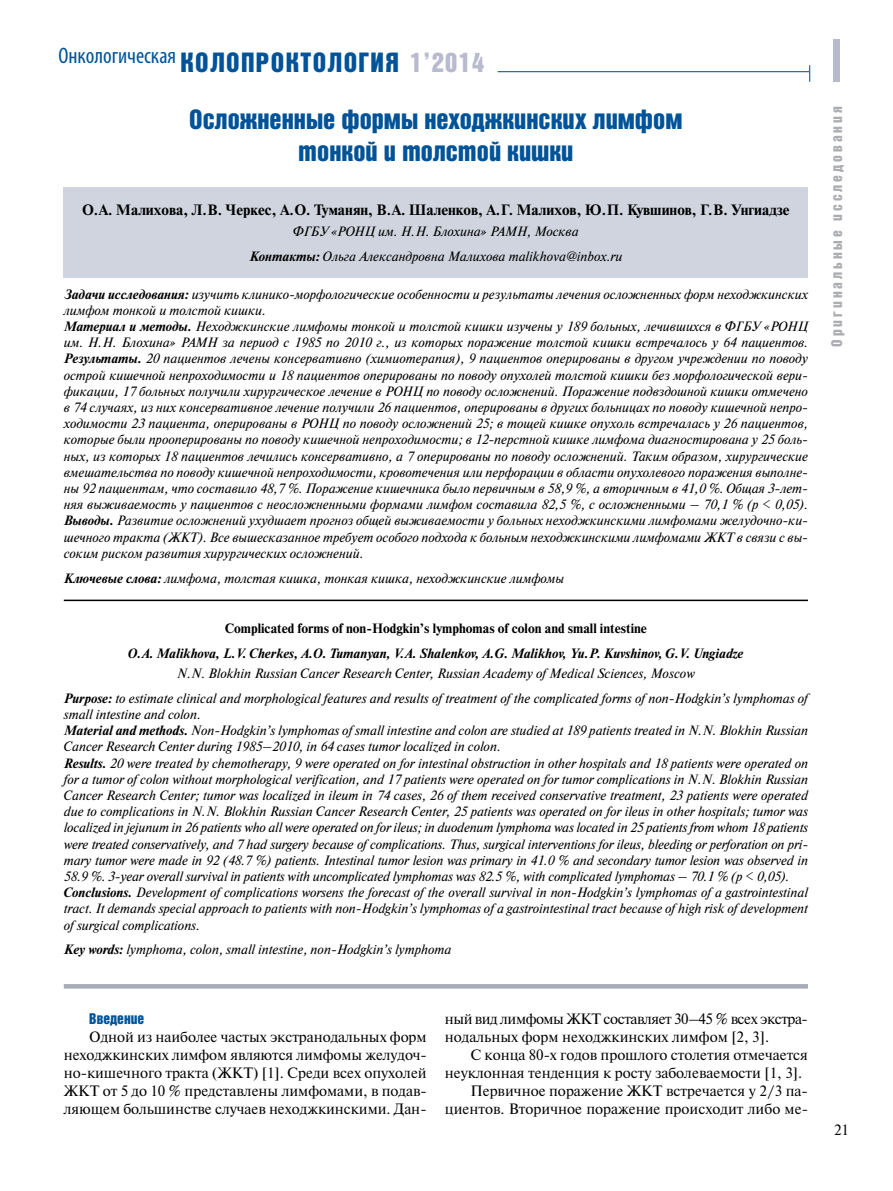
<style>
.page{position:relative;width:893px;height:1191px;background:#fff}
.page>*{position:absolute;margin:0;border:0;box-sizing:border-box;transform-origin:0 0}
.t1{font:27px/32.4px "Bastion Kontrast Alt C";color:#005398;text-align:center}
.t2{font:27px "Bastion Kontrast Alt C";letter-spacing:.05em;color:#005398}
.t3{font:condensed 22.5px "Myriad Pro";color:#005398}
.t4{font:15px/18px "Newton C";color:#000;text-align:justify}
.t5{font:700 15px "Newton C";color:#000}
.t6{font:15px/18px "Newton C";letter-spacing:-.03em;color:#000}
.t7{font:15px "Bastion Kontrast Alt C";letter-spacing:.2em;color:#abadb1}
.t8{font:15px "Bastion Kontrast Alt C";color:#005398}
.t9{font:italic 13.5px/16.2px "Newton C";color:#000;text-align:center}
.t10{font:italic 700 13.5px "Newton C";color:#000}
.t11{font:700 13.5px "Newton C";color:#000}
.s1{color:#b8bacd}
.s2{font-weight:700}
</style>
<div class="page">
<div style="left:833px;top:40px;width:7px;height:42px;background:#b8bacd"></div>
<svg style="left:809px;top:65px;width:1px;height:17px"></svg>
<hr style="left:498px;top:71px;width:311px;height:1px;background:#005398">
<div style="left:64px;top:187px;width:744px;height:90px;background:#cfd4de"></div>
<hr style="left:64px;top:599px;width:744px;height:2px;background:#000">
<hr style="left:64px;top:984px;width:744px;height:4px;background:#a7aab7">
<h2 class="t3" style="left:58px;top:42px;width:119px">Онкологическая</h2>
<h1 class="t2" style="left:180px;top:48px;width:305px">КОЛОПРОКТОЛОГИЯ <span class="s1">1’2014</span></h1>
<h1 class="t1" style="left:189px;top:103px;width:495px">Осложненные формы неходжкинских лимфом тонкой и толстой кишки</h1>
<p class="t5" style="left:82px;top:202px;width:709px">О.А. Малихова, Л.В. Черкес, А.О. Туманян, В.А. Шаленков, А.Г. Малихов, Ю.П. Кувшинов, Г.В. Унгиадзе</p>
<p class="t9" style="left:249px;top:219px;width:374px;line-height:25px">ФГБУ «РОНЦ им. Н.Н. Блохина» РАМН, Москва<br><span class="s2">Контакты:</span> Ольга Александровна Малихова malikhova@inbox.ru</p>
<p class="t9" style="left:64px;top:286px;width:746px;text-align:left"><span class="s2">Задачи исследования:</span> изучить клинико-морфологические особенности и результаты лечения осложненных форм неходжкинских лимфом тонкой и толстой кишки.<br><span class="s2">Материал и методы.</span> Неходжкинские лимфомы тонкой и толстой кишки изучены у 189 больных, лечившихся в ФГБУ «РОНЦ им. Н.Н. Блохина» РАМН за период с 1985 по 2010 г., из которых поражение толстой кишки встречалось у 64 пациентов.<br><span class="s2">Результаты.</span> 20 пациентов лечены консервативно (химиотерапия), 9 пациентов оперированы в другом учреждении по поводу острой кишечной непроходимости и 18 пациентов оперированы по поводу опухолей толстой кишки без морфологической вери&shy;фикации, 17 больных получили хирургическое лечение в РОНЦ по поводу осложнений. Поражение подвздошной кишки отмечено в 74 случаях, из них консервативное лечение получили 26 пациентов, оперированы в других больницах по поводу кишечной непро&shy;ходимости 23 пациента, оперированы в РОНЦ по поводу осложнений 25; в тощей кишке опухоль встречалась у 26 пациентов, которые были прооперированы по поводу кишечной непроходимости; в 12‑перстной кишке лимфома диагностирована у 25 боль&shy;ных, из которых 18 пациентов лечились консервативно, а 7 оперированы по поводу осложнений. Таким образом, хирургические вмешательства по поводу кишечной непроходимости, кровотечения или перфорации в области опухолевого поражения выполне&shy;ны 92 пациентам, что составило 48,7 %. Поражение кишечника было первичным в 58,9 %, а вторичным в 41,0 %. Общая 3‑лет&shy;няя выживаемость у пациентов с неосложненными формами лимфом составила 82,5 %, с осложненными – 70,1 % (р &lt; 0,05).<br><span class="s2">Выводы.</span> Развитие осложнений ухудшает прогноз общей выживаемости у больных неходжкинскими лимфомами желудочно-ки&shy;шечного тракта (ЖКТ). Все вышесказанное требует особого подхода к больным неходжкинскими лимфомами ЖКТ в связи с вы&shy;соким риском развития хирургических осложнений.</p>
<p class="t9" style="left:64px;top:570px;width:502px"><span class="s2">Ключевые слова:</span> лимфома, толстая кишка, тонкая кишка, неходжкинские лимфомы</p>
<p class="t11" style="left:225px;top:620px;width:424px">Complicated forms of non-Hodgkin’s lymphomas of colon and small intestine</p>
<p class="t10" style="left:128px;top:645px;width:617px">O.A. Malikhova, L.V. Cherkes, A.O. Tumanyan, V.A. Shalenkov, A.G. Malikhov, Yu.P. Kuvshinov, G.V. Ungiadze</p>
<p class="t9" style="left:64px;top:661px;width:746px;line-height:24.8px">N.N. Blokhin Russian Cancer Research Center, Russian Academy of Medical Sciences, Moscow<br><span class="s2">Purpose:</span> to estimate clinical and morphological features and results of treatment of the complicated forms of non-Hodgkin’s lymphomas of</p>
<p class="t9" style="left:64px;top:706px;width:746px;text-align:left">small intestine and colon.<br><span class="s2">Material and methods.</span> Non-Hodgkin’s lymphomas of small intestine and colon are studied at 189 patients treated in N.N. Blokhin Russian Cancer Research Center during 1985–2010, in 64 cases tumor localized in colon.<br><span class="s2">Results.</span> 20 were treated by chemotherapy, 9 were operated on for intestinal obstruction in other hospitals and 18 patients were operated on for a tumor of colon without morphological verification, and 17 patients were operated on for tumor complications in N.N. Blokhin Russian Cancer Research Center; tumor was localized in ileum in 74 cases, 26 of them received conservative treatment, 23 patients were operated due to complications in N.N. Blokhin Russian Cancer Research Center, 25 patients was operated on for ileus in other hospitals; tumor was localized in jejunum in 26 patients who all were operated on for ileus; in duodenum lymphoma was located in 25 patients from whom 18 patients were treated conservatively, and 7 had surgery because of complications. Thus, surgical interventions for ileus, bleeding or perforation on pri&shy;mary tumor were made in 92 (48.7 %) patients. Intestinal tumor lesion was primary in 41.0 % and secondary tumor lesion was observed in 58.9 %. 3‑year overall survival in patients with uncomplicated lymphomas was 82.5 %, with complicated lymphomas – 70.1 % (p &lt; 0,05).<br><span class="s2">Conclusions.</span> Development of complications worsens the forecast of the overall survival in non-Hodgkin’s lymphomas of a gastrointestinal tract. It demands special approach to patients with non-Hodgkin’s lymphomas of a gastrointestinal tract because of high risk of development of surgical complications.</p>
<p class="t9" style="left:64px;top:941px;width:389px"><span class="s2">Key words:</span> lymphoma, colon, small intestine, non-Hodgkin’s lymphoma</p>
<p class="t7" style="left:829px;top:347px;width:242px;rotate:-90deg">Оригинальные исследования</p>
<p class="t8" style="left:89px;top:1011px;width:56px">Введение</p>
<p class="t4" style="left:64px;top:1028px;width:365px;text-indent:26px">Одной из наиболее частых экстранодальных форм неходжкинских лимфом являются лимфомы желудоч&shy;но-кишечного тракта (ЖКТ) [1]. Среди всех опухолей ЖКТ от 5 до 10 % представлены лимфомами, в подав&shy;ляющем большинстве случаев неходжкинскими. Дан-</p>
<p class="t6" style="left:445px;top:1010px;width:363px">ный вид лимфомы ЖКТ составляет 30–45 % всех экстра&shy;нодальных форм неходжкинских лимфом [2, 3].</p>
<p class="t4" style="left:470px;top:1046px;width:339px">C конца 80‑х годов прошлого столетия отмечается</p>
<p class="t4" style="left:445px;top:1064px;width:359px">неуклонная тенденция к росту заболеваемости [1, 3].</p>
<p class="t4" style="left:470px;top:1082px;width:339px">Первичное поражение ЖКТ встречается у 2/3 па-</p>
<p class="t4" style="left:445px;top:1100px;width:365px">циентов. Вторичное поражение происходит либо ме-</p>
<p class="t4" style="left:834px;top:1120px;width:16px">21</p>
</div>
